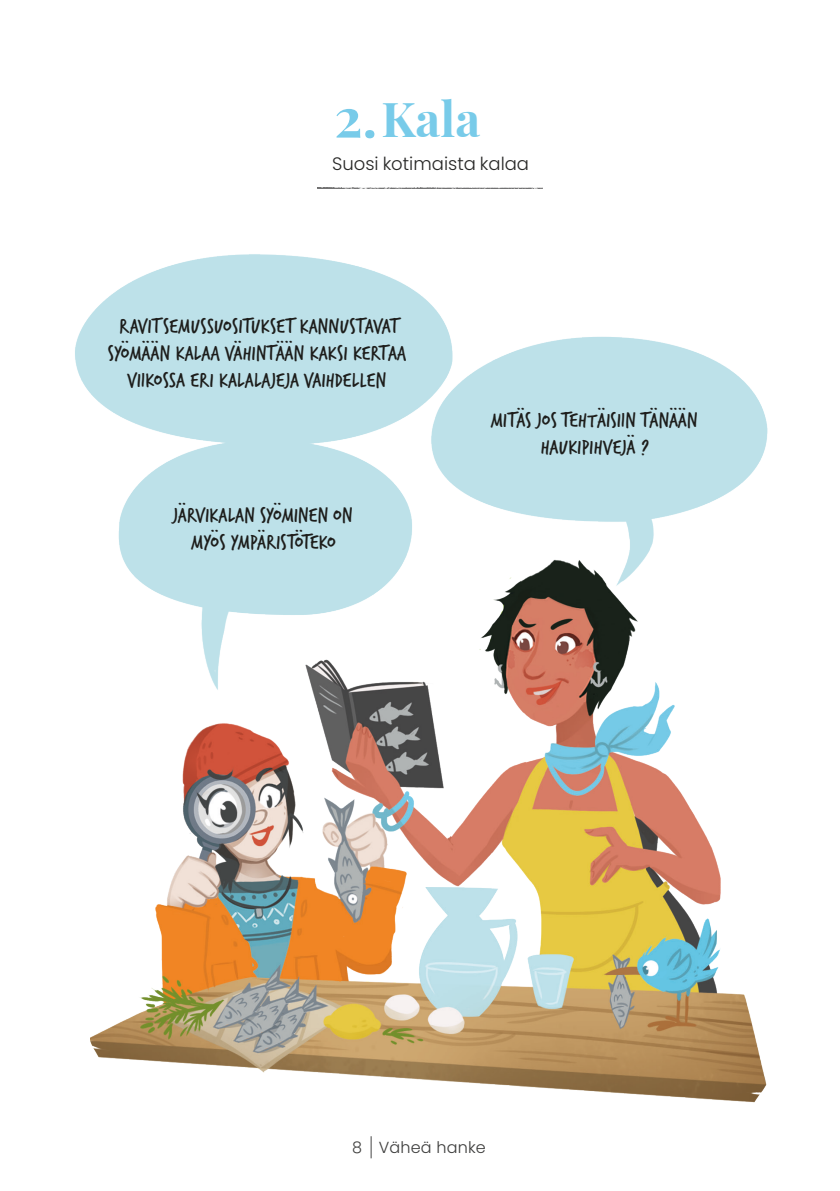
<style>
.page{position:relative;width:840px;height:1191px;background:#fff}
.page>*{position:absolute;margin:0;border:0;box-sizing:border-box;transform-origin:0 0}
.t1{font:700 54px "Playfair Display";color:#78cbe9}
.Aihe_Reseptiin{font:700 48px "Playfair Display";color:#78cbe9}
.Puhekuplat{font:22px/27px "Verveine";letter-spacing:-.005em;color:#1d1d1b;text-align:center}
.Puhekuplat-2{font:22px "Verveine";letter-spacing:-.035em;color:#1d1d1b}
.Leipäteksti{font:300 18px "Poppins";color:#272726}
.t2{font:300 16px "Poppins";letter-spacing:.01em;color:#3d3d3c}
</style>
<div class="page">
<img style="left:91px;top:762px;width:676px;height:395px">
<img style="left:75px;top:254px;width:693px;height:508px">
<img style="left:317px;top:187px;width:225px;height:2px">
<p class="t1" style="left:334px;top:75px;width:44px">2.</p>
<p class="Aihe_Reseptiin" style="left:381px;top:82px;width:100px">Kala</p>
<p class="Leipäteksti" style="left:332px;top:153px;width:198px">Suosi kotimaista kalaa</p>
<p class="Puhekuplat" style="left:107px;top:313px;width:300px">RAVITSEMUSSUOSITUKSET KANNUSTAVAT<br>SYÖMÄÄN KALAA VÄHINTÄÄN KAKSI KERTAA<br>VIIKOSSA ERI KALALAJEJA VAIHDELLEN</p>
<p class="Puhekuplat" style="left:172px;top:502px;width:181px">JÄRVIKALAN SYÖMINEN ON</p>
<p class="Puhekuplat-2" style="left:191px;top:527px;width:146px">MYÖS YMPÄRISTÖTEKO</p>
<p class="Puhekuplat" style="left:490px;top:406px;width:208px">MITÄS JOS TEHTÄISIIN TÄNÄÄN<br>HAUKIPIHVEJÄ ?</p>
<p class="t2" style="left:352px;top:1137px;width:135px">8 Väheä hanke</p>
</div>
